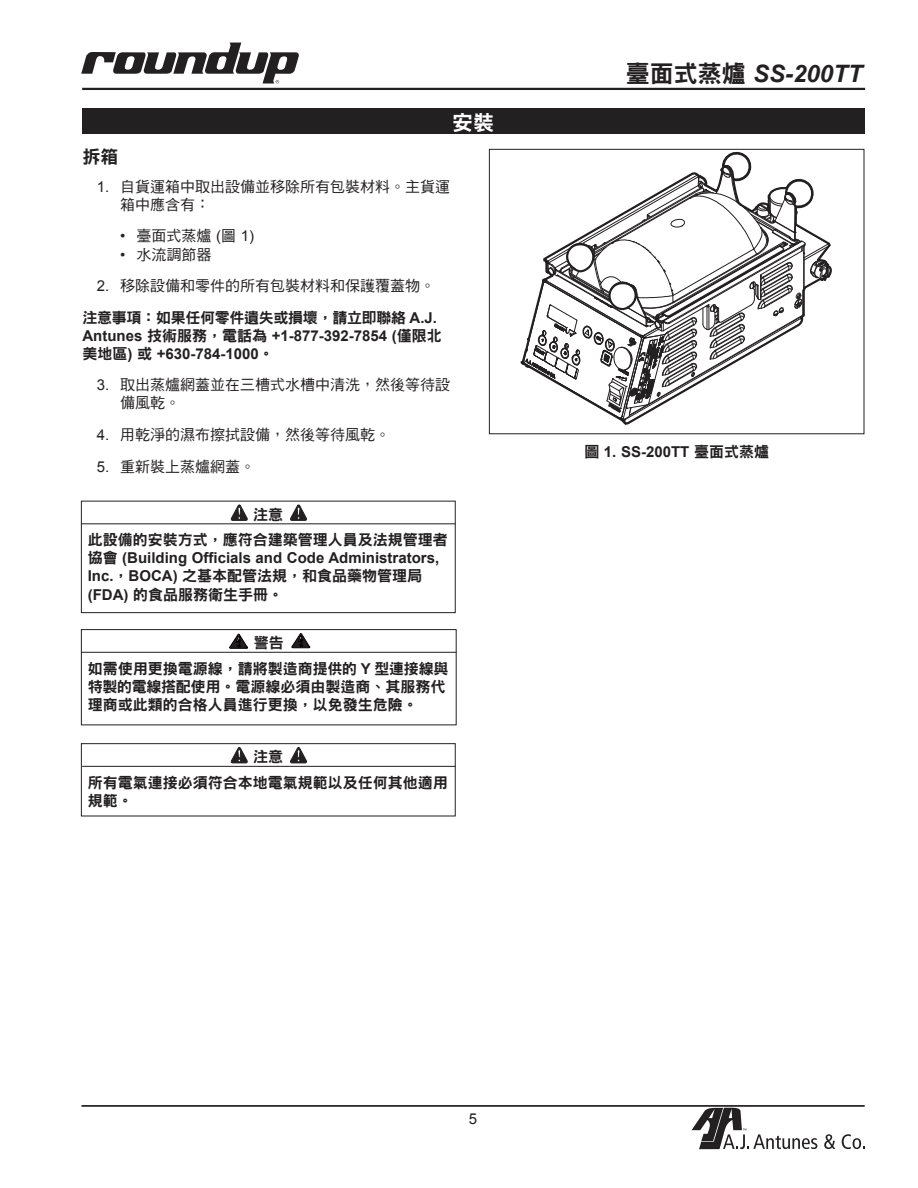
<style>
.page{position:relative;width:918px;height:1188px;background:#fff}
.page>*{position:absolute;margin:0;border:0;box-sizing:border-box;transform-origin:0 0}
.t1{font:italic 700 24px "Arial";color:#232021}
.t2{font:21px "DF Hei Std W9";color:#fff}
.t3{font:18px "DF Hei Std W9";color:#232021}
.t4{font:15px/25.5px "DF Hei Std W9";color:#232021;text-align:center}
.t5{font:15px/18px "DF Hei Std W5";color:#232021}
.t6{font:700 15px/18.1px "Arial";color:#232021}
.t7{font:15px "DF Hei Std W9";letter-spacing:-.02em;color:#232021}
.t8{font:15px "Arial";color:#232021}
.s1{font-family:"Arial"}
.s2{font-family:"Arial";font-weight:700}
.s3{font-family:"DF Hei Std W9";font-weight:400}
.s4{font-family:"DF Hei Std W9";font-weight:400;font-style:normal}
</style>
<div class="page">
<hr style="left:82px;top:88px;width:783px;height:2px;background:#232021">
<hr style="left:82px;top:1105px;width:783px;height:2px;background:#232021">
<svg style="left:81px;top:43px;width:218px;height:40px"></svg>
<svg style="left:692px;top:1108px;width:125px;height:41px"></svg>
<svg style="left:824px;top:1134px;width:11px;height:15px"></svg>
<svg style="left:842px;top:1134px;width:23px;height:15px"></svg>
<div style="left:82px;top:109px;width:783px;height:25px;background:#232021"></div>
<div style="left:81px;top:743px;width:375px;height:73px;border:1px solid #232021"></div>
<hr style="left:82px;top:766px;width:374px;height:1px;background:#232021">
<svg style="left:231px;top:747px;width:17px;height:16px"></svg>
<svg style="left:290px;top:747px;width:17px;height:16px"></svg>
<div style="left:81px;top:501px;width:375px;height:112px;border:1px solid #232021"></div>
<hr style="left:81px;top:523px;width:375px;height:1px;background:#232021">
<svg style="left:231px;top:505px;width:17px;height:16px"></svg>
<svg style="left:290px;top:505px;width:17px;height:16px"></svg>
<svg style="left:522px;top:151px;width:309px;height:274px"></svg>
<div style="left:489px;top:149px;width:375px;height:285px;border:1px solid #232021"></div>
<div style="left:81px;top:629px;width:376px;height:96px;border:1px solid #232021"></div>
<hr style="left:81px;top:652px;width:376px;height:1px;background:#232021">
<svg style="left:229px;top:633px;width:19px;height:16px"></svg>
<svg style="left:291px;top:633px;width:19px;height:16px"></svg>
<h2 class="t2" style="left:452px;top:111px;width:43px">安裝</h2>
<p class="t3" style="left:82px;top:147px;width:37px">拆箱</p>
<p class="t5" style="left:120px;top:177px;width:331px;text-indent:-23px"><span class="s1">1.</span> 自貨運箱中取出設備並移除所有包裝材料。主貨運箱中應含有：</p>
<p class="t5" style="left:120px;top:227px;width:136px"><span class="s1">•</span> 臺面式蒸爐 <span class="s1">(</span>圖 <span class="s1">1)</span></p>
<p class="t5" style="left:120px;top:245px;width:93px"><span class="s1">•</span> 水流調節器</p>
<p class="t5" style="left:97px;top:276px;width:340px"><span class="s1">2.</span> 移除設備和零件的所有包裝材料和保護覆蓋物。</p>
<p class="t7" style="left:82px;top:309px;width:356px">注意事項：如果任何零件遺失或損壞，請立即聯絡 <span class="s2">A.J.</span></p>
<p class="t6" style="left:82px;top:327px;width:361px">Antunes <span class="s3">技術服務，電話為</span> +1-877-392-7854 (<span class="s3">僅限北美地區</span>) <span class="s3">或</span> +630-784-1000<span class="s3">。</span></p>
<p class="t5" style="left:120px;top:376px;width:331px;text-indent:-23px"><span class="s1">3.</span> 取出蒸爐網蓋並在三槽式水槽中清洗，然後等待設備風乾。</p>
<p class="t5" style="left:97px;top:425px;width:295px"><span class="s1">4.</span> 用乾淨的濕布擦拭設備，然後等待風乾。</p>
<p class="t5" style="left:97px;top:457px;width:160px"><span class="s1">5.</span> 重新裝上蒸爐網蓋。</p>
<p class="t4" style="left:88px;top:501px;width:361px">注意<br>此設備的安裝方式，應符合建築管理人員及法規管理者</p>
<p class="t6" style="left:88px;top:550px;width:353px"><span class="s3">協會</span> (Building Officials and Code Administrators,</p>
<p class="t4" style="left:88px;top:567px;width:336px;line-height:18.1px;text-align:left"><span class="s2">Inc.</span>，<span class="s2">BOCA)</span> 之基本配管法規，和食品藥物管理局<span class="s2">(FDA)</span> 的食品服務衛生手冊。</p>
<p class="t4" style="left:88px;top:630px;width:362px">警告<br>如需使用更換電源線，請將製造商提供的 <span class="s2">Y</span> 型連接線與</p>
<p class="t4" style="left:88px;top:677px;width:359px;line-height:18px;text-align:left">特製的電線搭配使用。電源線必須由製造商、其服務代理商或此類的合格人員進行更換，以免發生危險。</p>
<p class="t4" style="left:88px;top:744px;width:361px">注意<br>所有電氣連接必須符合本地電氣規範以及任何其他適用</p>
<p class="t4" style="left:88px;top:788px;width:46px">規範。</p>
<h1 class="t1" style="left:626px;top:57px;width:238px"><span class="s4">臺面式蒸爐</span> SS-200TT</h1>
<p class="t6" style="left:584px;top:443px;width:186px"><span class="s3">圖</span> 1. SS-200TT <span class="s3">臺面式蒸爐</span></p>
<p class="t8" style="left:469px;top:1108px;width:10px">5</p>
</div>
